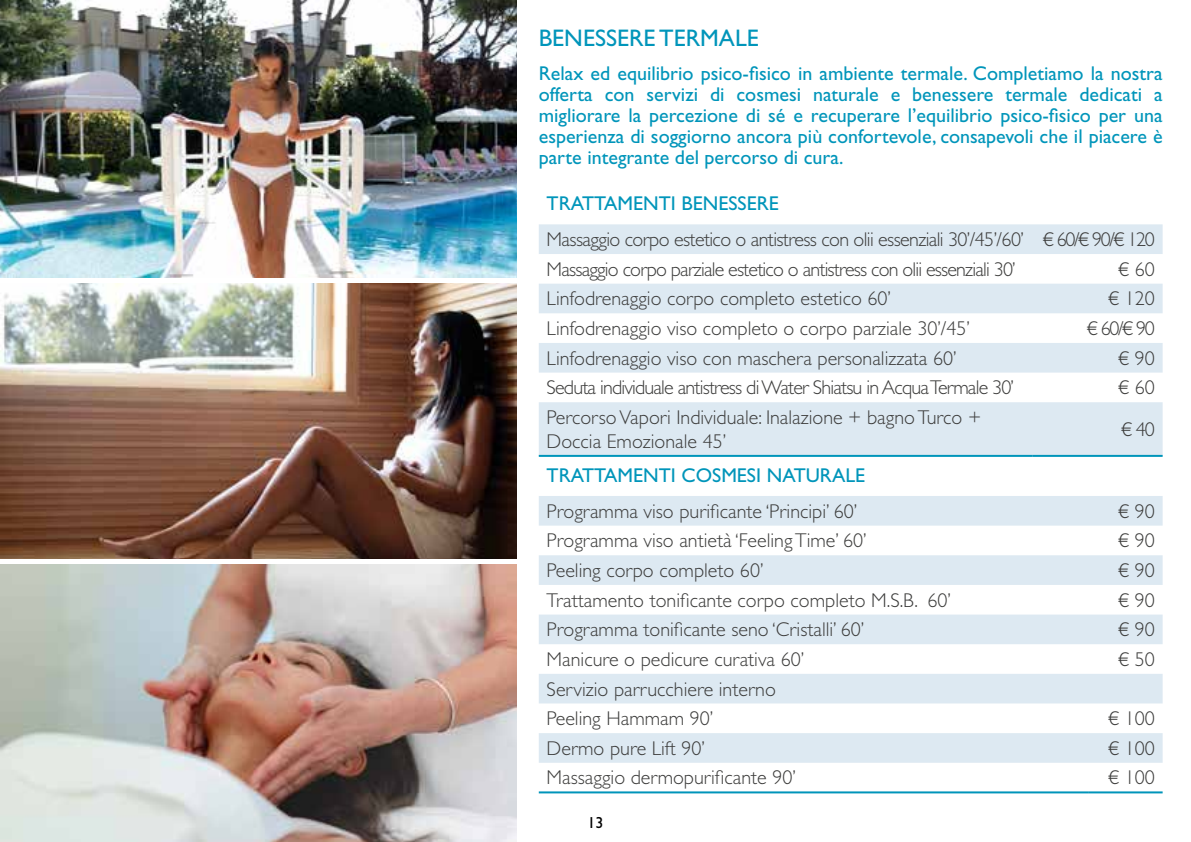
<style>
.page{position:relative;width:1191px;height:842px;background:#fff}
.page>*{position:absolute;margin:0;border:0;box-sizing:border-box;transform-origin:0 0}
.t1{font:24px "Gill Sans Std";color:#0095ba}
.t2{font:300 20px/24px "Gill Sans Std";color:#3c3c3b}
.t3{font:20px/21px "Gill Sans Std";color:#0095ba;text-align:justify}
.t4{font:300 20px/29.6px "Gill Sans Std";letter-spacing:-.04em;color:#3c3c3b}
.t5{font:16px "Gill Sans Std";color:#000}
</style>
<div class="page">
<img style="left:0;top:564px;width:516px;height:278px">
<img style="left:0;top:283px;width:516px;height:275px">
<div style="left:539px;top:224px;width:623px;height:30px;background:#dde9f2"></div>
<svg style="left:539px;top:284px;width:623px;height:171px;fill:#dde9f2"></svg>
<hr style="left:539px;top:455px;width:493px;height:2px;background:#0095ba">
<hr style="left:1032px;top:455px;width:130px;height:2px;background:#0095ba">
<svg style="left:539px;top:496px;width:623px;height:267px;fill:#dde9f2"></svg>
<hr style="left:539px;top:791px;width:550px;height:2px;background:#0095ba">
<hr style="left:1089px;top:791px;width:73px;height:2px;background:#0095ba">
<img style="left:0;top:0;width:516px;height:278px">
<p class="t1" style="left:539px;top:24px;width:221px">BENESSERE TERMALE</p>
<p class="t3" style="left:539px;top:63px;width:625px">Relax ed equilibrio psico-fisico in ambiente termale. Completiamo la nostra offerta con servizi di cosmesi naturale e benessere termale dedicati a migliorare la percezione di sé e recuperare l’equilibrio psico-fisico per una esperienza di soggiorno ancora più confortevole, consapevoli che il piacere è parte integrante del percorso di cura.</p>
<p class="t3" style="left:546px;top:193px;width:234px">TRATTAMENTI BENESSERE</p>
<p class="t4" style="left:546px;top:225px;width:609px">Massaggio corpo estetico o antistress con olii essenziali 30’/45’/60’ € 60/€ 90/€ 120<br>Massaggio corpo parziale estetico o antistress con olii essenziali 30’</p>
<p class="t2" style="left:1118px;top:257px;width:38px">€ 60</p>
<p class="t2" style="left:546px;top:287px;width:346px">Linfodrenaggio corpo completo estetico 60’</p>
<p class="t2" style="left:1108px;top:287px;width:48px">€ 120</p>
<p class="t2" style="left:546px;top:316px;width:425px">Linfodrenaggio viso completo o corpo parziale 30’/45’</p>
<p class="t2" style="left:1086px;top:316px;width:69px">€ 60/€ 90</p>
<p class="t2" style="left:546px;top:346px;width:411px">Linfodrenaggio viso con maschera personalizzata 60’</p>
<p class="t2" style="left:1118px;top:346px;width:38px">€ 90</p>
<p class="t4" style="left:546px;top:373px;width:469px">Seduta individuale antistress di Water Shiatsu in Acqua Termale 30’</p>
<p class="t2" style="left:1118px;top:376px;width:38px">€ 60</p>
<p class="t2" style="left:546px;top:405px;width:436px">Percorso Vapori Individuale: Inalazione + bagno Turco +<br>Doccia Emozionale 45’</p>
<p class="t2" style="left:1121px;top:417px;width:35px">€ 40</p>
<p class="t3" style="left:546px;top:465px;width:320px">TRATTAMENTI COSMESI NATURALE</p>
<p class="t2" style="left:546px;top:499px;width:312px">Programma viso purificante ‘Principi’ 60’</p>
<p class="t2" style="left:1118px;top:499px;width:38px">€ 90</p>
<p class="t2" style="left:546px;top:529px;width:321px">Programma viso antietà ‘Feeling Time’ 60’</p>
<p class="t2" style="left:1118px;top:529px;width:38px">€ 90</p>
<p class="t2" style="left:546px;top:558px;width:218px">Peeling corpo completo 60’</p>
<p class="t2" style="left:1118px;top:558px;width:38px">€ 90</p>
<p class="t2" style="left:546px;top:588px;width:406px">Trattamento tonificante corpo completo M.S.B. 60’</p>
<p class="t2" style="left:1118px;top:588px;width:38px">€ 90</p>
<p class="t2" style="left:546px;top:618px;width:319px">Programma tonificante seno ‘Cristalli’ 60’</p>
<p class="t2" style="left:1118px;top:618px;width:38px">€ 90</p>
<p class="t2" style="left:546px;top:647px;width:259px">Manicure o pedicure curativa 60’</p>
<p class="t2" style="left:1118px;top:647px;width:38px">€ 50</p>
<p class="t2" style="left:546px;top:674px;width:231px;line-height:29.6px">Servizio parrucchiere interno<br>Peeling Hammam 90’</p>
<p class="t2" style="left:1108px;top:707px;width:48px">€ 100</p>
<p class="t2" style="left:546px;top:736px;width:160px">Dermo pure Lift 90’</p>
<p class="t2" style="left:1108px;top:736px;width:48px">€ 100</p>
<p class="t2" style="left:546px;top:766px;width:251px">Massaggio dermopurificante 90’</p>
<p class="t2" style="left:1108px;top:766px;width:48px">€ 100</p>
<p class="t5" style="left:587px;top:813px;width:17px">13</p>
</div>
